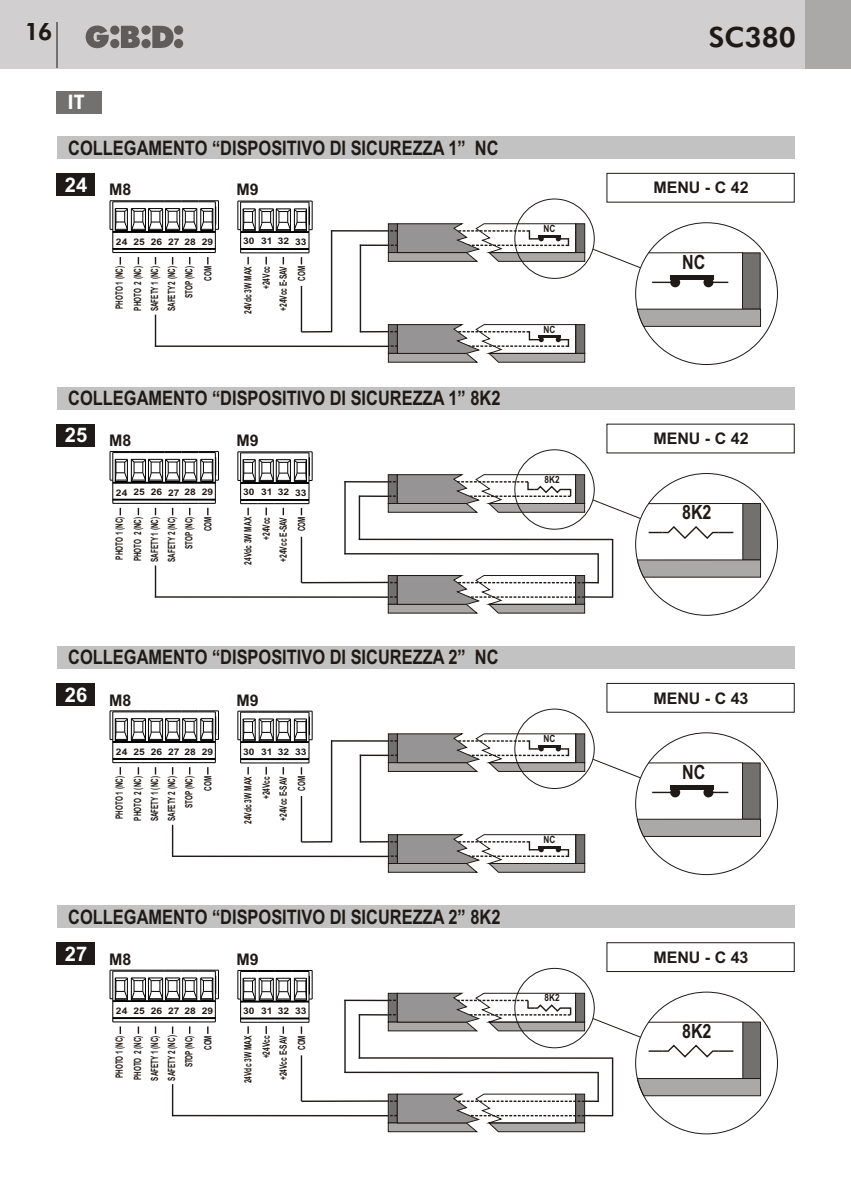
<style>
.page{position:relative;width:851px;height:1191px;background:#fff}
.page>*{position:absolute;margin:0;border:0;box-sizing:border-box;transform-origin:0 0}
.t1{font:800 28px "Futura BT";color:#1f1a17}
.t2{font:800 24px "Futura BT";color:#1f1a17}
.t3{font:700 20.2px "Arial";color:#fff}
.t4{font:700 20px "Arial Narrow";color:#1f1a17}
.t5{font:800 20px "Futura BT";color:#fff}
.t6{font:700 19.6px "Arial Narrow";color:#1f1a17}
.t7{font:700 16px "Arial";color:#1f1a17}
.t8{font:700 10px/17px "Arial Narrow";color:#1f1a17;scale:.77 1}
.t9{font:700 10px/18.4px "Arial Narrow";color:#1f1a17;text-align:right;scale:.81 1}
.t10{font:700 10px "Arial Narrow";color:#1f1a17}
.t11{font:700 9px "Arial Narrow";color:#1f1a17;scale:1.38 1}
</style>
<div class="page">
<div style="left:0;top:0;width:850px;height:68px;background:#d1cfcf"></div>
<div style="left:805px;top:0;width:45px;height:68px;background:#aba8a8"></div>
<svg style="left:86px;top:26px;width:97px;height:22px"></svg>
<hr style="left:56px;top:23px;width:2px;height:45px;background:#737070">
<hr style="left:850px;top:0;width:1px;height:68px;background:#aba8a8">
<div style="left:57px;top:91px;width:45px;height:22px;background:#737070"></div>
<svg style="left:110px;top:200px;width:109px;height:64px"></svg>
<svg style="left:237px;top:201px;width:76px;height:63px"></svg>
<div style="left:57px;top:136px;width:737px;height:23px;background:#c2c2c2"></div>
<div style="left:57px;top:173px;width:38px;height:23px;background:#1f1a17"></div>
<hr style="left:155px;top:315px;width:1px;height:32px;background:#1f1a17">
<hr style="left:301px;top:286px;width:1px;height:46px;background:#1f1a17">
<hr style="left:301px;top:331px;width:30px;height:1px;background:#1f1a17">
<div style="left:606px;top:173px;width:188px;height:29px;border:1px solid #1f1a17"></div>
<hr style="left:331px;top:230px;width:115px;height:2px;background:#1f1a17">
<hr style="left:360px;top:244px;width:86px;height:2px;background:#1f1a17">
<svg style="left:388px;top:223px;width:197px;height:39px"></svg>
<svg style="left:360px;top:324px;width:225px;height:38px"></svg>
<hr style="left:344px;top:481px;width:44px;height:1px;background:#1f1a17">
<hr style="left:359px;top:495px;width:29px;height:2px;background:#1f1a17">
<hr style="left:155px;top:596px;width:233px;height:2px;background:#1f1a17">
<hr style="left:359px;top:538px;width:253px;height:2px;background:#1f1a17">
<hr style="left:331px;top:230px;width:1px;height:102px;background:#1f1a17">
<hr style="left:359px;top:245px;width:2px;height:87px;background:#1f1a17">
<div style="left:57px;top:387px;width:737px;height:22px;background:#c2c2c2"></div>
<svg style="left:110px;top:451px;width:109px;height:64px"></svg>
<svg style="left:237px;top:451px;width:76px;height:64px"></svg>
<div style="left:57px;top:424px;width:38px;height:22px;background:#1f1a17"></div>
<hr style="left:155px;top:565px;width:1px;height:32px;background:#1f1a17">
<hr style="left:301px;top:537px;width:1px;height:45px;background:#1f1a17">
<hr style="left:301px;top:582px;width:87px;height:1px;background:#1f1a17">
<hr style="left:358px;top:496px;width:2px;height:44px;background:#1f1a17">
<hr style="left:344px;top:481px;width:1px;height:73px;background:#1f1a17">
<hr style="left:344px;top:553px;width:254px;height:1px;background:#1f1a17">
<hr style="left:155px;top:345px;width:233px;height:2px;background:#1f1a17">
<div style="left:514px;top:199px;width:80px;height:80px;border:1px solid #1f1a17;border-radius:50%"></div>
<svg style="left:110px;top:710px;width:109px;height:64px"></svg>
<svg style="left:237px;top:711px;width:76px;height:63px"></svg>
<div style="left:57px;top:646px;width:737px;height:23px;background:#c2c2c2"></div>
<div style="left:57px;top:683px;width:38px;height:23px;background:#1f1a17"></div>
<hr style="left:172px;top:824px;width:1px;height:33px;background:#1f1a17">
<hr style="left:301px;top:796px;width:1px;height:46px;background:#1f1a17">
<hr style="left:301px;top:841px;width:30px;height:1px;background:#1f1a17">
<div style="left:606px;top:683px;width:188px;height:29px;border:1px solid #1f1a17"></div>
<hr style="left:331px;top:740px;width:115px;height:1px;background:#1f1a17">
<hr style="left:360px;top:754px;width:86px;height:2px;background:#1f1a17">
<svg style="left:388px;top:733px;width:197px;height:39px"></svg>
<svg style="left:360px;top:834px;width:225px;height:38px"></svg>
<hr style="left:344px;top:999px;width:44px;height:2px;background:#1f1a17">
<hr style="left:172px;top:1114px;width:216px;height:2px;background:#1f1a17">
<hr style="left:331px;top:740px;width:1px;height:102px;background:#1f1a17">
<hr style="left:359px;top:754px;width:2px;height:88px;background:#1f1a17">
<div style="left:57px;top:905px;width:737px;height:23px;background:#c2c2c2"></div>
<svg style="left:110px;top:969px;width:109px;height:65px"></svg>
<svg style="left:237px;top:970px;width:76px;height:64px"></svg>
<div style="left:57px;top:942px;width:38px;height:23px;background:#1f1a17"></div>
<hr style="left:172px;top:1084px;width:1px;height:32px;background:#1f1a17">
<hr style="left:301px;top:1055px;width:1px;height:46px;background:#1f1a17">
<hr style="left:301px;top:1100px;width:87px;height:2px;background:#1f1a17">
<hr style="left:358px;top:1014px;width:2px;height:44px;background:#1f1a17">
<hr style="left:344px;top:999px;width:1px;height:74px;background:#1f1a17">
<hr style="left:344px;top:1071px;width:254px;height:2px;background:#1f1a17">
<hr style="left:172px;top:855px;width:216px;height:2px;background:#1f1a17">
<svg style="left:359px;top:992px;width:401px;height:140px"></svg>
<div style="left:514px;top:709px;width:80px;height:79px;border:1px solid #1f1a17;border-radius:50%"></div>
<hr style="left:648px;top:1021px;width:94px;height:1px;background:#1f1a17">
<svg style="left:592px;top:758px;width:168px;height:79px"></svg>
<hr style="left:648px;top:762px;width:94px;height:1px;background:#1f1a17">
<svg style="left:388px;top:474px;width:372px;height:139px"></svg>
<svg style="left:592px;top:248px;width:168px;height:79px"></svg>
<div style="left:606px;top:942px;width:188px;height:29px;border:1px solid #1f1a17"></div>
<h2 class="t2" style="left:24px;top:22px;width:29px">16</h2>
<h1 class="t1" style="left:708px;top:26px;width:89px">SC380</h1>
<h3 class="t5" style="left:67px;top:94px;width:19px">IT</h3>
<h3 class="t4" style="left:68px;top:140px;width:432px">COLLEGAMENTO “DISPOSITIVO DI SICUREZZA 1” NC</h3>
<h3 class="t3" style="left:65px;top:177px;width:24px">24</h3>
<h3 class="t7" style="left:109px;top:184px;width:24px">M8</h3>
<h3 class="t7" style="left:236px;top:184px;width:24px">M9</h3>
<p class="t11" style="left:116px;top:238px;width:72px">24 25 26 27 28 29</p>
<p class="t8" style="left:130px;top:311px;width:60px;rotate:-90deg">PHOTO 2 (NC)<br>SAFETY 1 (NC)</p>
<p class="t8" style="left:112px;top:309px;width:57px;rotate:-90deg">PHOTO 1 (NC)</p>
<p class="t8" style="left:164px;top:311px;width:60px;text-align:right;rotate:-90deg">SAFETY 2 (NC)<br>STOP (NC)</p>
<p class="t8" style="left:200px;top:281px;width:21px;rotate:-90deg">COM</p>
<p class="t11" style="left:243px;top:238px;width:47px">30 31 32 33</p>
<p class="t9" style="left:239px;top:314px;width:60px;rotate:-90deg">24Vdc 3W MAX +24Vcc</p>
<p class="t9" style="left:275px;top:311px;width:56px;rotate:-90deg">+24Vcc E-SAV</p>
<p class="t8" style="left:294px;top:281px;width:21px;rotate:-90deg">COM</p>
<h3 class="t4" style="left:68px;top:391px;width:433px">COLLEGAMENTO “DISPOSITIVO DI SICUREZZA 1” 8K2</h3>
<h3 class="t3" style="left:65px;top:427px;width:24px">25</h3>
<h3 class="t7" style="left:109px;top:434px;width:24px">M8</h3>
<h3 class="t7" style="left:236px;top:434px;width:24px">M9</h3>
<p class="t11" style="left:116px;top:489px;width:72px">24 25 26 27 28 29</p>
<p class="t8" style="left:130px;top:562px;width:60px;rotate:-90deg">PHOTO 2 (NC)<br>SAFETY 1 (NC)</p>
<p class="t8" style="left:112px;top:559px;width:57px;rotate:-90deg">PHOTO 1 (NC)</p>
<p class="t8" style="left:164px;top:562px;width:60px;text-align:right;rotate:-90deg">SAFETY 2 (NC)<br>STOP (NC)</p>
<p class="t8" style="left:200px;top:531px;width:21px;rotate:-90deg">COM</p>
<p class="t11" style="left:243px;top:489px;width:47px">30 31 32 33</p>
<p class="t9" style="left:239px;top:564px;width:60px;rotate:-90deg">24Vdc 3W MAX +24Vcc</p>
<p class="t9" style="left:275px;top:562px;width:56px;rotate:-90deg">+24Vcc E-SAV</p>
<p class="t8" style="left:294px;top:531px;width:21px;rotate:-90deg">COM</p>
<h3 class="t4" style="left:68px;top:649px;width:432px">COLLEGAMENTO “DISPOSITIVO DI SICUREZZA 2” NC</h3>
<h3 class="t3" style="left:65px;top:687px;width:24px">26</h3>
<h3 class="t7" style="left:109px;top:694px;width:24px">M8</h3>
<h3 class="t7" style="left:236px;top:694px;width:24px">M9</h3>
<p class="t11" style="left:116px;top:748px;width:72px">24 25 26 27 28 29</p>
<p class="t8" style="left:130px;top:821px;width:60px;rotate:-90deg">PHOTO 2 (NC)<br>SAFETY 1 (NC)</p>
<p class="t8" style="left:112px;top:819px;width:57px;rotate:-90deg">PHOTO 1 (NC)</p>
<p class="t8" style="left:164px;top:821px;width:60px;text-align:right;rotate:-90deg">SAFETY 2 (NC)<br>STOP (NC)</p>
<p class="t8" style="left:200px;top:790px;width:21px;rotate:-90deg">COM</p>
<p class="t11" style="left:243px;top:748px;width:47px">30 31 32 33</p>
<p class="t9" style="left:239px;top:824px;width:60px;rotate:-90deg">24Vdc 3W MAX +24Vcc</p>
<p class="t9" style="left:275px;top:821px;width:56px;rotate:-90deg">+24Vcc E-SAV</p>
<p class="t8" style="left:294px;top:790px;width:21px;rotate:-90deg">COM</p>
<h3 class="t4" style="left:68px;top:909px;width:433px">COLLEGAMENTO “DISPOSITIVO DI SICUREZZA 2” 8K2</h3>
<h3 class="t3" style="left:65px;top:946px;width:24px">27</h3>
<h3 class="t7" style="left:109px;top:953px;width:24px">M8</h3>
<h3 class="t7" style="left:236px;top:953px;width:24px">M9</h3>
<p class="t11" style="left:116px;top:1007px;width:72px">24 25 26 27 28 29</p>
<p class="t8" style="left:130px;top:1080px;width:60px;rotate:-90deg">PHOTO 2 (NC)<br>SAFETY 1 (NC)</p>
<p class="t8" style="left:112px;top:1078px;width:57px;rotate:-90deg">PHOTO 1 (NC)</p>
<p class="t8" style="left:164px;top:1080px;width:60px;text-align:right;rotate:-90deg">SAFETY 2 (NC)<br>STOP (NC)</p>
<p class="t8" style="left:200px;top:1050px;width:21px;rotate:-90deg">COM</p>
<p class="t11" style="left:243px;top:1007px;width:47px">30 31 32 33</p>
<p class="t9" style="left:239px;top:1083px;width:60px;rotate:-90deg">24Vdc 3W MAX +24Vcc</p>
<p class="t9" style="left:275px;top:1080px;width:56px;rotate:-90deg">+24Vcc E-SAV</p>
<p class="t8" style="left:294px;top:1050px;width:21px;rotate:-90deg">COM</p>
<p class="t10" style="left:543px;top:225px;width:13px">NC</p>
<p class="t10" style="left:543px;top:326px;width:13px">NC</p>
<p class="t10" style="left:544px;top:475px;width:17px">8K2</p>
<p class="t10" style="left:543px;top:735px;width:13px">NC</p>
<p class="t10" style="left:543px;top:836px;width:13px">NC</p>
<p class="t10" style="left:544px;top:994px;width:17px">8K2</p>
<h3 class="t7" style="left:653px;top:182px;width:97px">MENU - C 42</h3>
<h3 class="t6" style="left:682px;top:254px;width:25px">NC</h3>
<h3 class="t7" style="left:653px;top:432px;width:97px">MENU - C 42</h3>
<h3 class="t6" style="left:682px;top:505px;width:31px">8K2</h3>
<h3 class="t7" style="left:653px;top:692px;width:97px">MENU - C 43</h3>
<h3 class="t6" style="left:682px;top:764px;width:25px">NC</h3>
<h3 class="t7" style="left:653px;top:951px;width:97px">MENU - C 43</h3>
<h3 class="t6" style="left:682px;top:1023px;width:31px">8K2</h3>
</div>
